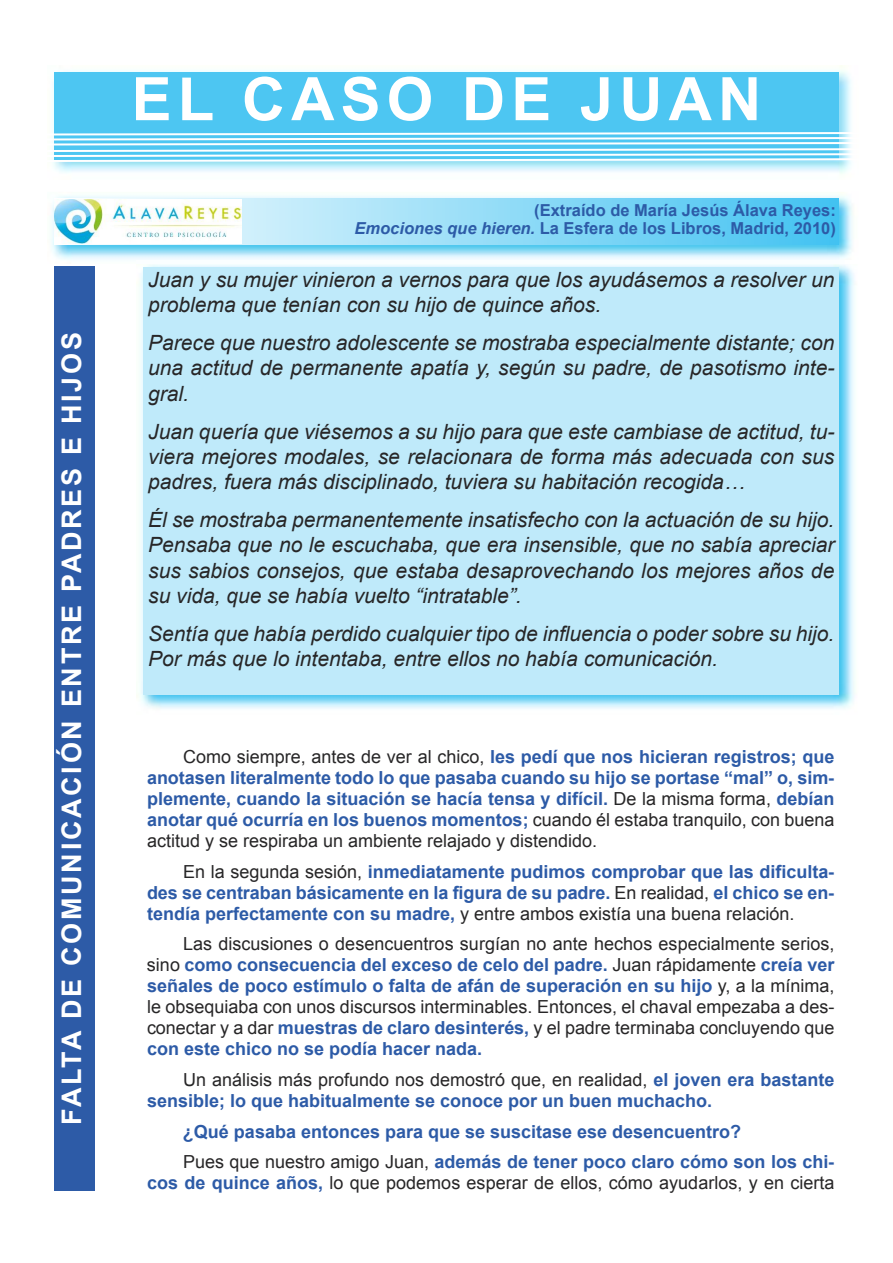
<style>
.page{position:relative;width:893px;height:1263px;background:#fff}
.page>*{position:absolute;margin:0;border:0;box-sizing:border-box;transform-origin:0 0}
.t1{font:700 60px "Arial";letter-spacing:.1em;color:#fff}
.t2{font:700 27px "Arial";letter-spacing:.1em;color:#fff}
.t3{font:italic 21px/25.2px "Arial";color:#272627;text-align:justify}
.t4{font:700 18px/21px "Arial";color:#2d5ba7;text-align:justify}
.t5{font:18px/21px "Arial";color:#272627;text-align:justify}
.t6{font:700 16.5px/18px "Arial";color:#2d5ba7;text-align:right}
.s1{font-style:italic}
.s2{font-weight:400;color:#272627}
.s3{font-weight:700;color:#2d5ba7}
</style>
<div class="page">
<img style="left:140px;top:264px;width:715px;height:445px">
<div style="left:144px;top:267px;width:695px;height:428px;background:#bfeafa"></div>
<img style="left:51px;top:195px;width:802px;height:65px">
<svg style="left:54px;top:198px;width:785px;height:47px;background:#8bd9f6"></svg>
<img style="left:52px;top:65px;width:799px;height:109px">
<div style="left:54px;top:72px;width:785px;height:88px;background:#4dc6f2"></div>
<div style="left:54px;top:266px;width:40px;height:925px;background:#2d5ba7"></div>
<svg style="left:52px;top:131px;width:799px;height:32px"></svg>
<img style="left:54px;top:200px;width:187px;height:44px">
<h2 class="t2" style="left:57px;top:1125px;width:794px;rotate:-90deg">FALTA DE COMUNICACIÓN ENTRE PADRES E HIJOS</h2>
<h1 class="t1" style="left:132px;top:66px;width:631px">EL CASO DE JUAN</h1>
<p class="t6" style="left:355px;top:201px;width:483px">(Extraído de María Jesús Álava Reyes:<br><span class="s1">Emociones que hieren.</span> La Esfera de los Libros, Madrid, 2010)</p>
<p class="t3" style="left:148px;top:267px;width:688px">Juan y su mujer vinieron a vernos para que los ayudásemos a resolver un problema que tenían con su hijo de quince años.</p>
<p class="t3" style="left:148px;top:330px;width:688px">Parece que nuestro adolescente se mostraba especialmente distante; con una actitud de permanente apatía y, según su padre, de pasotismo inte&shy;gral.</p>
<p class="t3" style="left:148px;top:419px;width:688px">Juan quería que viésemos a su hijo para que este cambiase de actitud, tu&shy;viera mejores modales, se relacionara de forma más adecuada con sus padres, fuera más disciplinado, tuviera su habitación recogida…</p>
<p class="t3" style="left:148px;top:507px;width:688px">Él se mostraba permanentemente insatisfecho con la actuación de su hijo.<br>Pensaba que no le escuchaba, que era insensible, que no sabía apreciar sus sabios consejos, que estaba desaprovechando los mejores años de su vida, que se había vuelto “intratable”.</p>
<p class="t3" style="left:148px;top:621px;width:688px">Sentía que había perdido cualquier tipo de influencia o poder sobre su hijo.<br>Por más que lo intentaba, entre ellos no había comunicación.</p>
<p class="t4" style="left:147px;top:746px;width:689px;text-indent:36px"><span class="s2">Como siempre, antes de ver al chico,</span> les pedí que nos hicieran registros; que anotasen literalmente todo lo que pasaba cuando su hijo se portase “mal” o, sim&shy;plemente, cuando la situación se hacía tensa y difícil. <span class="s2">De la misma forma,</span> debían anotar qué ocurría en los buenos momentos; <span class="s2">cuando él estaba tranquilo, con buena actitud y se respiraba un ambiente relajado y distendido.</span></p>
<p class="t4" style="left:147px;top:861px;width:689px;text-indent:36px"><span class="s2">En la segunda sesión,</span> inmediatamente pudimos comprobar que las dificulta&shy;des se centraban básicamente en la figura de su padre. <span class="s2">En realidad,</span> el chico se en&shy;tendía perfectamente con su madre, <span class="s2">y entre ambos existía una buena relación.</span></p>
<p class="t5" style="left:147px;top:933px;width:689px;text-indent:36px">Las discusiones o desencuentros surgían no ante hechos especialmente serios, sino <span class="s3">como consecuencia del exceso de celo del padre.</span> Juan rápidamente <span class="s3">creía ver señales de poco estímulo o falta de afán de superación en su hijo</span> y, a la mínima, le obsequiaba con unos discursos interminables. Entonces, el chaval empezaba a des&shy;conectar y a dar <span class="s3">muestras de claro desinterés,</span> y el padre terminaba concluyendo que <span class="s3">con este chico no se podía hacer nada.</span></p>
<p class="t4" style="left:147px;top:1069px;width:689px;text-indent:36px"><span class="s2">Un análisis más profundo nos demostró que, en realidad,</span> el joven era bastante sensible; lo que habitualmente se conoce por un buen muchacho.</p>
<p class="t4" style="left:183px;top:1116px;width:653px;line-height:30.8px">¿Qué pasaba entonces para que se suscitase ese desencuentro?<br><span class="s2">Pues que nuestro amigo Juan,</span> además de tener poco claro cómo son los chi-</p>
<p class="t5" style="left:147px;top:1172px;width:689px"><span class="s3">cos de quince años,</span> lo que podemos esperar de ellos, cómo ayudarlos, y en cierta</p>
</div>
